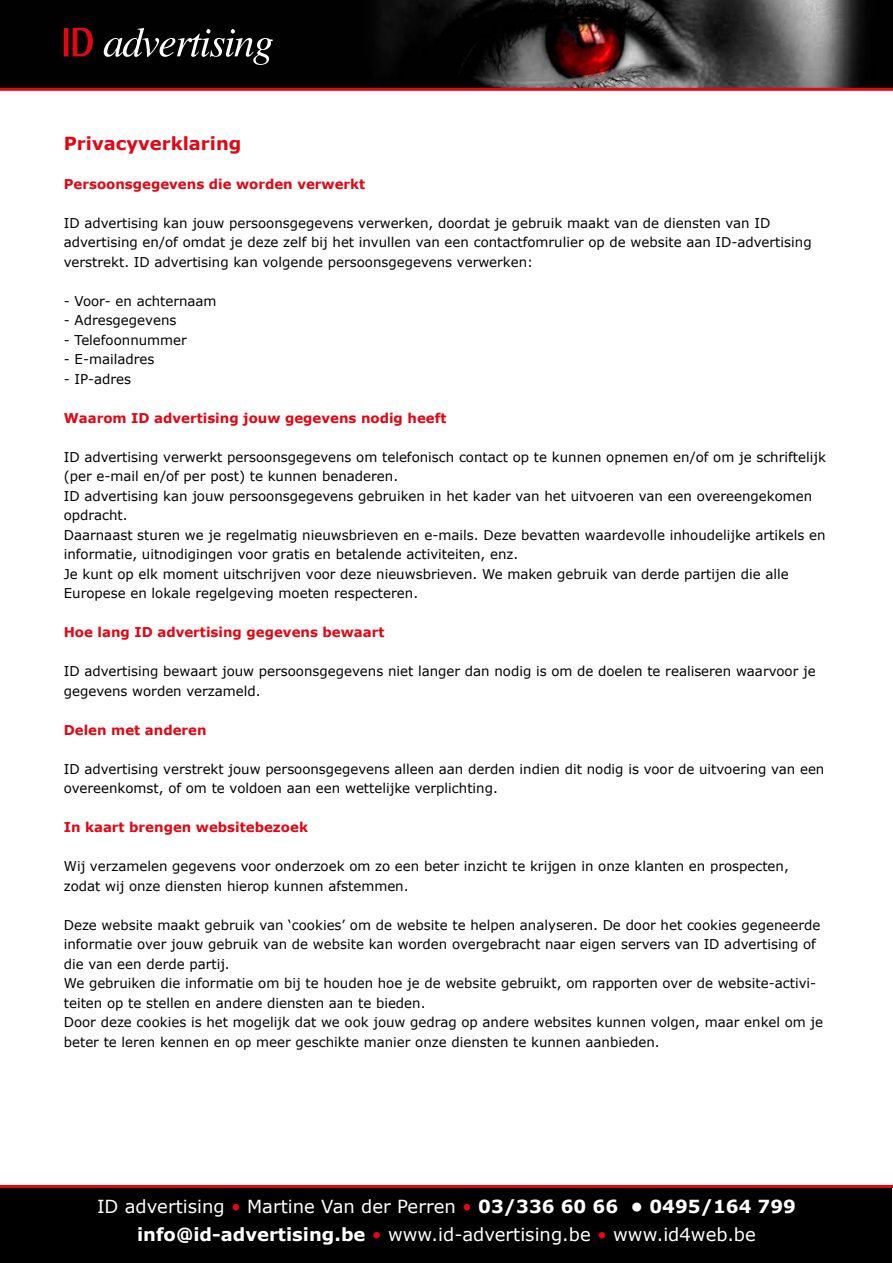
<style>
.page{position:relative;width:893px;height:1263px;background:#fff}
.page>*{position:absolute;margin:0;border:0;box-sizing:border-box;transform-origin:0 0}
.t1{font:18px/28.5px "Verdana";color:#fff;text-align:center}
.t2{font:700 18px "Verdana";color:#e30613}
.t3{font:13.5px/19.5px "Verdana";color:#000}
.t4{font:700 13.5px "Verdana";color:#e30613}
.s1{color:#e30613}
.s2{font-weight:700}
</style>
<div class="page">
<img style="left:0;top:0;width:893px;height:88px">
<hr style="left:0;top:88px;width:893px;height:3px;background:#e30613">
<div style="left:1px;top:1187px;width:891px;height:75px;background:#000"></div>
<hr style="left:0;top:1185px;width:893px;height:3px;background:#e30613">
<svg style="left:64px;top:28px;width:29px;height:29px"></svg>
<svg style="left:104px;top:28px;width:169px;height:37px;background:#323232"></svg>
<h1 class="t2" style="left:64px;top:132px;width:179px">Privacyverklaring</h1>
<p class="t4" style="left:64px;top:175px;width:303px">Persoonsgegevens die worden verwerkt</p>
<p class="t3" style="left:64px;top:213px;width:749px">ID advertising kan jouw persoonsgegevens verwerken, doordat je gebruik maakt van de diensten van ID advertising en/of omdat je deze zelf bij het invullen van een contactfomrulier op de website aan ID-advertising verstrekt. ID advertising kan volgende persoonsgegevens verwerken:</p>
<p class="t3" style="left:64px;top:291px;width:154px">- Voor- en achternaam</p>
<p class="t3" style="left:64px;top:311px;width:114px">- Adresgegevens</p>
<p class="t3" style="left:64px;top:330px;width:125px">- Telefoonnummer</p>
<p class="t3" style="left:64px;top:350px;width:92px">- E-mailadres</p>
<p class="t3" style="left:64px;top:369px;width:69px">- IP-adres</p>
<p class="t4" style="left:64px;top:409px;width:384px">Waarom ID advertising jouw gegevens nodig heeft</p>
<p class="t3" style="left:64px;top:447px;width:764px">ID advertising verwerkt persoonsgegevens om telefonisch contact op te kunnen opnemen en/of om je schriftelijk (per e-mail en/of per post) te kunnen benaderen.<br>ID advertising kan jouw persoonsgegevens gebruiken in het kader van het uitvoeren van een overeengekomen opdracht.<br>Daarnaast sturen we je regelmatig nieuwsbrieven en e-mails. Deze bevatten waardevolle inhoudelijke artikels en informatie, uitnodigingen voor gratis en betalende activiteiten, enz.<br>Je kunt op elk moment uitschrijven voor deze nieuwsbrieven. We maken gebruik van derde partijen die alle Europese en lokale regelgeving moeten respecteren.</p>
<p class="t4" style="left:64px;top:624px;width:322px">Hoe lang ID advertising gegevens bewaart</p>
<p class="t3" style="left:64px;top:662px;width:753px">ID advertising bewaart jouw persoonsgegevens niet langer dan nodig is om de doelen te realiseren waarvoor je gegevens worden verzameld.</p>
<p class="t4" style="left:64px;top:721px;width:144px">Delen met anderen</p>
<p class="t3" style="left:64px;top:759px;width:762px">ID advertising verstrekt jouw persoonsgegevens alleen aan derden indien dit nodig is voor de uitvoering van een overeenkomst, of om te voldoen aan een wettelijke verplichting.</p>
<p class="t4" style="left:64px;top:819px;width:246px">In kaart brengen websitebezoek</p>
<p class="t3" style="left:64px;top:857px;width:727px">Wij verzamelen gegevens voor onderzoek om zo een beter inzicht te krijgen in onze klanten en prospecten, zodat wij onze diensten hierop kunnen afstemmen.</p>
<p class="t3" style="left:64px;top:915px;width:761px">Deze website maakt gebruik van ‘cookies’ om de website te helpen analyseren. De door het cookies gegeneerde informatie over jouw gebruik van de website kan worden overgebracht naar eigen servers van ID advertising of die van een derde partij.<br>We gebruiken die informatie om bij te houden hoe je de website gebruikt, om rapporten over de website-activi&shy;teiten op te stellen en andere diensten aan te bieden.<br>Door deze cookies is het mogelijk dat we ook jouw gedrag op andere websites kunnen volgen, maar enkel om je beter te leren kennen en op meer geschikte manier onze diensten te kunnen aanbieden.</p>
<h1 class="t1" style="left:97px;top:1192px;width:700px">ID advertising <span class="s1">•</span> Martine Van der Perren <span class="s1">•</span> <span class="s2">03/336 60 66 • 0495/164 799 info@id-advertising.be</span> <span class="s1">•</span> www.id-advertising.be <span class="s1">•</span> www.id4web.be</h1>
</div>
